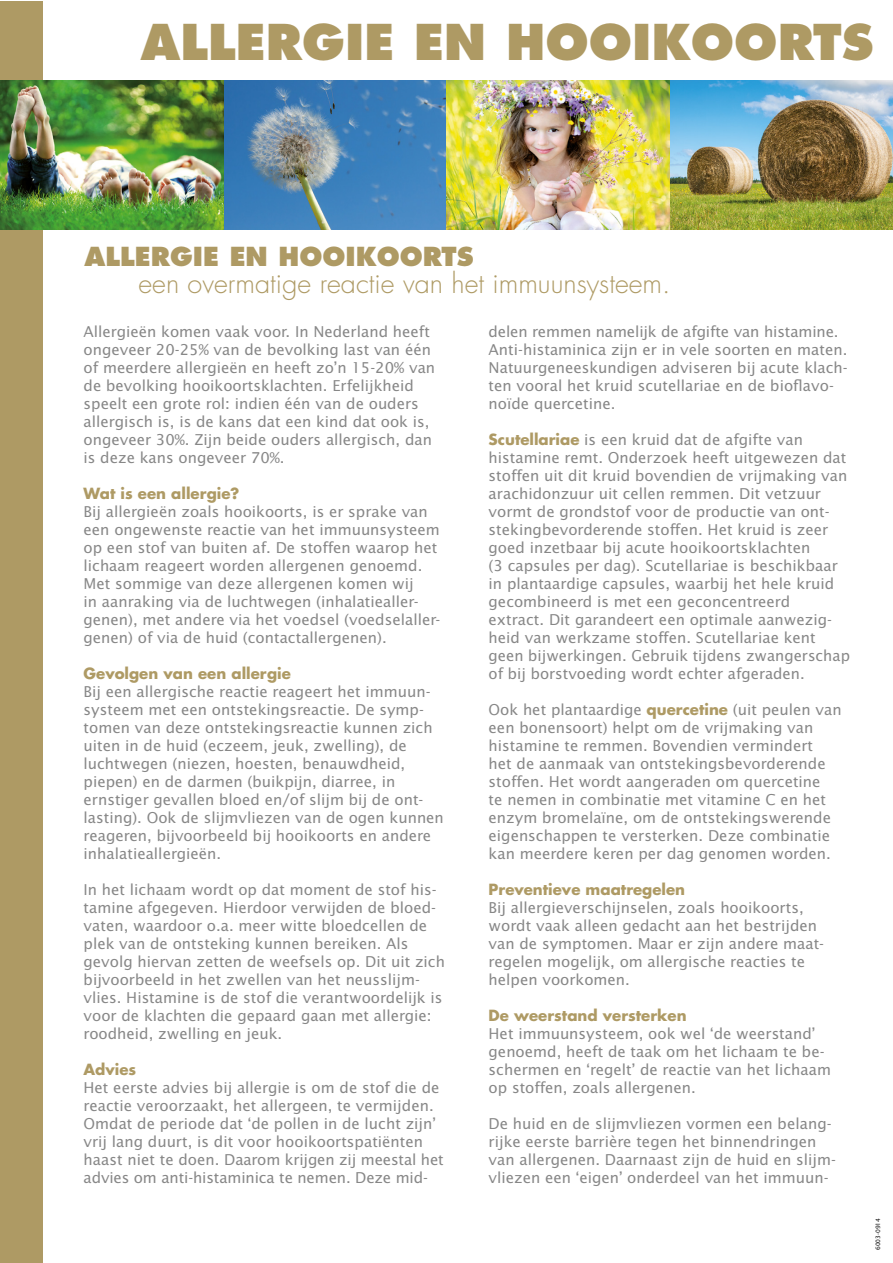
<style>
.page{position:relative;width:893px;height:1263px;background:#fff}
.page>*{position:absolute;margin:0;border:0;box-sizing:border-box;transform-origin:0 0}
.t1{font:800 48px "Futura Std";color:#ae9a64}
.t2{font:300 27px "Futura Std";color:#ae9a64}
.t3{font:800 25.5px "Futura Std";color:#ae9a64}
.t4{font:15px/18px "Lucida Sans Std";color:#878787}
.t5{font:700 15px "Futura Std";color:#ae9a64}
.t6{font:6px "Lucida Sans Std";color:#000}
.s1{font-family:"Futura Std";font-weight:700;color:#ae9a64}
</style>
<div class="page">
<div style="left:0;top:1px;width:43px;height:1262px;background:#ae9a64"></div>
<img style="left:0;top:81px;width:892px;height:149px">
<h1 class="t1" style="left:141px;top:11px;width:734px">ALLERGIE EN HOOIKOORTS</h1>
<h3 class="t3" style="left:84px;top:241px;width:391px">ALLERGIE EN HOOIKOORTS</h3>
<h2 class="t2" style="left:138px;top:267px;width:533px">een overmatige reactie van het immuunsysteem.</h2>
<p class="t4" style="left:489px;top:323px;width:361px">delen remmen namelijk de afgifte van histamine.<br>Anti-histaminica zijn er in vele soorten en maten.<br>Natuurgeneeskundigen adviseren bij acute klach&shy;ten vooral het kruid scutellariae en de bioflavo&shy;noïde quercetine.</p>
<p class="t4" style="left:489px;top:431px;width:363px"><span class="s1">Scutellariae</span> is een kruid dat de afgifte van histamine remt. Onderzoek heeft uitgewezen dat stoffen uit dit kruid bovendien de vrijmaking van arachidonzuur uit cellen remmen. Dit vetzuur vormt de grondstof voor de productie van ont&shy;stekingbevorderende stoffen. Het kruid is zeer goed inzetbaar bij acute hooikoortsklachten<br>(3 capsules per dag). Scutellariae is beschikbaar in plantaardige capsules, waarbij het hele kruid gecombineerd is met een geconcentreerd<br>extract. Dit garandeert een optimale aanwezig&shy;heid van werkzame stoffen. Scutellariae kent geen bijwerkingen. Gebruik tijdens zwangerschap of bij borstvoeding wordt echter afgeraden.</p>
<p class="t4" style="left:489px;top:701px;width:355px">Ook het plantaardige <span class="s1">quercetine</span> (uit peulen van een bonensoort) helpt om de vrijmaking van histamine te remmen. Bovendien vermindert<br>het de aanmaak van ontstekingsbevorderende stoffen. Het wordt aangeraden om quercetine<br>te nemen in combinatie met vitamine C en het enzym bromelaïne, om de ontstekingswerende eigenschappen te versterken. Deze combinatie kan meerdere keren per dag genomen worden.</p>
<p class="t5" style="left:489px;top:879px;width:198px">Preventieve maatregelen</p>
<p class="t4" style="left:489px;top:899px;width:337px">Bij allergieverschijnselen, zoals hooikoorts, wordt vaak alleen gedacht aan het bestrijden van de symptomen. Maar er zijn andere maat&shy;regelen mogelijk, om allergische reacties te helpen voorkomen.</p>
<p class="t5" style="left:489px;top:1005px;width:199px">De weerstand versterken</p>
<p class="t4" style="left:489px;top:1025px;width:344px">Het immuunsysteem, ook wel ‘de weerstand’ genoemd, heeft de taak om het lichaam te be&shy;schermen en ‘regelt’ de reactie van het lichaam op stoffen, zoals allergenen.</p>
<p class="t4" style="left:489px;top:1115px;width:349px">De huid en de slijmvliezen vormen een belang&shy;rijke eerste barrière tegen het binnendringen van allergenen. Daarnaast zijn de huid en slijm&shy;vliezen een ‘eigen’ onderdeel van het immuun-</p>
<p class="t4" style="left:84px;top:323px;width:353px">Allergieën komen vaak voor. In Nederland heeft ongeveer 20-25% van de bevolking last van één of meerdere allergieën en heeft zo’n 15-20% van de bevolking hooikoortsklachten. Erfelijkheid speelt een grote rol: indien één van de ouders allergisch is, is de kans dat een kind dat ook is, ongeveer 30%. Zijn beide ouders allergisch, dan is deze kans ongeveer 70%.</p>
<p class="t5" style="left:84px;top:483px;width:157px">Wat is een allergie?</p>
<p class="t4" style="left:84px;top:503px;width:358px">Bij allergieën zoals hooikoorts, is er sprake van een ongewenste reactie van het immuunsysteem op een stof van buiten af. De stoffen waarop het lichaam reageert worden allergenen genoemd.<br>Met sommige van deze allergenen komen wij<br>in aanraking via de luchtwegen (inhalatiealler&shy;genen), met andere via het voedsel (voedselaller&shy;genen) of via de huid (contactallergenen).</p>
<p class="t5" style="left:84px;top:663px;width:209px">Gevolgen van een allergie</p>
<p class="t4" style="left:84px;top:683px;width:362px">Bij een allergische reactie reageert het immuun&shy;systeem met een ontstekingsreactie. De symp&shy;tomen van deze ontstekingsreactie kunnen zich uiten in de huid (eczeem, jeuk, zwelling), de luchtwegen (niezen, hoesten, benauwdheid, piepen) en de darmen (buikpijn, diarree, in ernstiger gevallen bloed en/of slijm bij de ont&shy;lasting). Ook de slijmvliezen van de ogen kunnen reageren, bijvoorbeeld bij hooikoorts en andere inhalatieallergieën.</p>
<p class="t4" style="left:84px;top:881px;width:363px">In het lichaam wordt op dat moment de stof his&shy;tamine afgegeven. Hierdoor verwijden de bloed&shy;vaten, waardoor o.a. meer witte bloedcellen de plek van de ontsteking kunnen bereiken. Als gevolg hiervan zetten de weefsels op. Dit uit zich bijvoorbeeld in het zwellen van het neusslijm&shy;vlies. Histamine is de stof die verantwoordelijk is voor de klachten die gepaard gaan met allergie: roodheid, zwelling en jeuk.</p>
<p class="t5" style="left:84px;top:1059px;width:54px">Advies</p>
<p class="t4" style="left:84px;top:1079px;width:362px">Het eerste advies bij allergie is om de stof die de reactie veroorzaakt, het allergeen, te vermijden.<br>Omdat de periode dat ‘de pollen in de lucht zijn’ vrij lang duurt, is dit voor hooikoortspatiënten haast niet te doen. Daarom krijgen zij meestal het advies om anti-histaminica te nemen. Deze mid-</p>
<p class="t6" style="left:874px;top:1250px;width:34px;rotate:-90deg">6003-0914</p>
</div>
